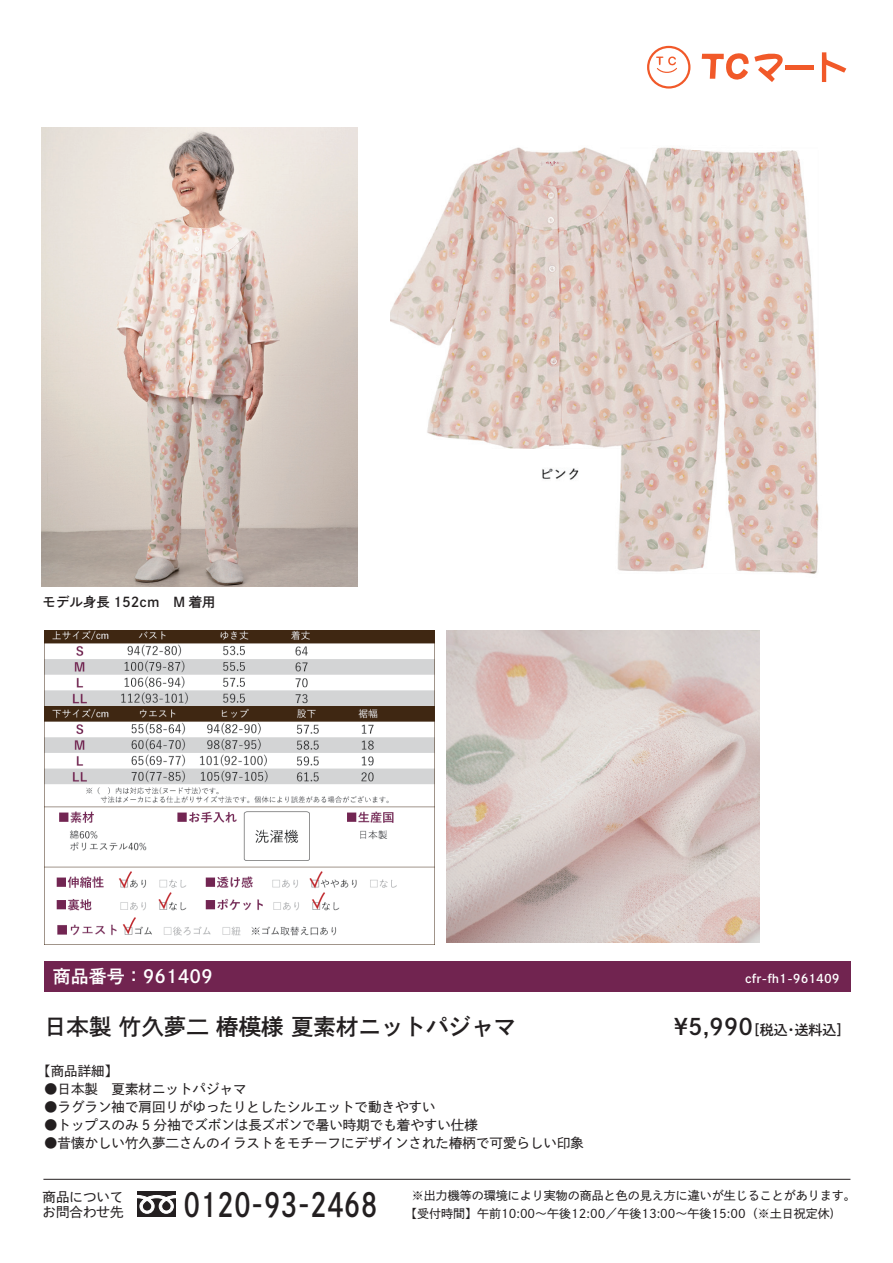
<style>
.page{position:relative;width:893px;height:1263px;background:#fff}
.page>*{position:absolute;margin:0;border:0;box-sizing:border-box;transform-origin:0 0}
.t1{font:32.55px "DNP Shuei Go Kin Std B";color:#231f20;scale:.8 1}
.t2{font:22.5px "DNP Shuei Go Kin Std B";color:#231f20}
.t3{font:18px "DNP Shuei Go Kin Std B";color:#fff}
.t4{font:13.95px "DNP Shuei Go Kin Std B";color:#231f20}
.t5{font:13.5px/15px "DNP Shuei Go Kin Std M";color:#231f20}
.t6{font:13.5px "DNP Shuei Go Kin Std B";color:#231f20}
.t7{font:12px "DNP Shuei Go Kin Std M";color:#231f20}
.t8{font:12px "DNP Shuei Go Kin Std B";color:#fff}
.s1{font-size:22.5px}
</style>
<div class="page">
<img style="left:390px;top:147px;width:429px;height:427px">
<img style="left:447px;top:630px;width:312px;height:312px">
<img style="left:45px;top:630px;width:390px;height:315px">
<img style="left:41px;top:128px;width:317px;height:458px">
<div style="left:44px;top:961px;width:806px;height:31px;background:#712450"></div>
<div style="left:137px;top:1191px;width:39px;height:26px;background:#231f20"></div>
<svg style="left:137px;top:1195px;width:39px;height:19px"></svg>
<hr style="left:43px;top:1179px;width:807px;height:1px;background:#231f20">
<svg style="left:822px;top:52px;width:24px;height:30px"></svg>
<svg style="left:702px;top:53px;width:81px;height:29px"></svg>
<div style="left:785px;top:65px;width:28px;height:5px;background:#f15929"></div>
<svg style="left:647px;top:46px;width:43px;height:43px"></svg>
<div style="left:649px;top:48px;width:39px;height:38px;background:#fff;border-radius:50%"></div>
<svg style="left:656px;top:56px;width:21px;height:17px"></svg>
<p class="t6" style="left:43px;top:592px;width:175px">モデル身長 152cm　M 着用</p>
<h3 class="t3" style="left:53px;top:964px;width:161px">商品番号：961409</h3>
<p class="t8" style="left:745px;top:970px;width:96px">cfr-fh1-961409</p>
<h2 class="t2" style="left:44px;top:1011px;width:473px">日本製 竹久夢二 椿模様 夏素材ニットパジャマ</h2>
<p class="t4" style="left:674px;top:1020px;width:178px"><span class="s1">¥5,990</span>［税込・送料込］</p>
<p class="t5" style="left:37px;top:1064px;width:82px">【商品詳細】</p>
<p class="t5" style="left:44px;top:1082px;width:204px">●日本製　夏素材ニットパジャマ</p>
<p class="t5" style="left:44px;top:1100px;width:393px">●ラグラン袖で肩回りがゆったりとしたシルエットで動きやすい</p>
<p class="t5" style="left:44px;top:1118px;width:435px">●トップスのみ 5 分袖でズボンは長ズボンで暑い時期でも着やすい仕様</p>
<p class="t5" style="left:44px;top:1136px;width:542px">●昔懐かしい竹久夢二さんのイラストをモチーフにデザインされた椿柄で可愛らしい印象</p>
<p class="t5" style="left:43px;top:1189px;width:82px">商品についてお問合わせ先</p>
<h1 class="t1" style="left:184px;top:1182px;width:244px">0120-93-2468</h1>
<p class="t7" style="left:412px;top:1188px;width:445px">※出力機等の環境により実物の商品と色の見え方に違いが生じることがあります。</p>
<p class="t7" style="left:411px;top:1205px;width:436px">【受付時間】午前10:00～午後12:00／午後13:00～午後15:00（※土日祝定休)　</p>
</div>
